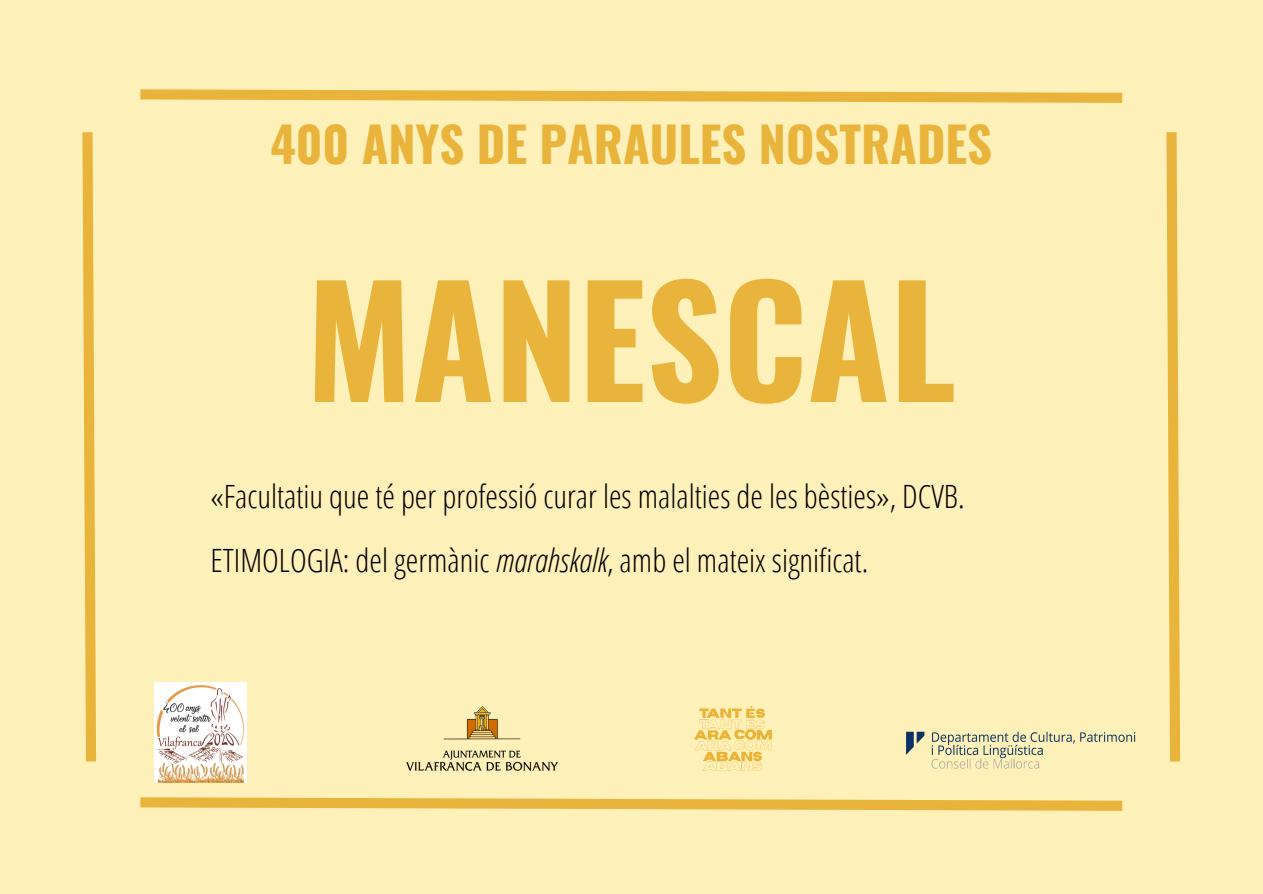
<style>
.page{position:relative;width:1263px;height:894px;background:#fff}
.page>*{position:absolute;margin:0;border:0;box-sizing:border-box;transform-origin:0 0}
.t1{font:700 150px "Oswald";color:#e8b43b}
.t2{font:700 48.6px "Oswald";color:#e8b43b}
.t3{font:300 32.1px/64.1px "Open Sans Condensed";color:#000}
.s1{font-style:italic}
</style>
<div class="page">
<div style="left:0;top:0;width:1263px;height:893px;background:#fdf0b9"></div>
<svg style="left:140px;top:797px;width:983px;height:14px"></svg>
<svg style="left:82px;top:132px;width:14px;height:630px"></svg>
<svg style="left:140px;top:89px;width:983px;height:14px"></svg>
<svg style="left:1166px;top:132px;width:15px;height:630px"></svg>
<img style="left:407px;top:706px;width:150px;height:64px">
<img style="left:906px;top:731px;width:230px;height:38px">
<img style="left:694px;top:706px;width:78px;height:64px">
<img style="left:154px;top:682px;width:92px;height:100px">
<h2 class="t2" style="left:270px;top:106px;width:723px">400 ANYS DE PARAULES NOSTRADES</h2>
<h1 class="t1" style="left:306px;top:223px;width:651px">MANESCAL</h1>
<p class="t3" style="left:210px;top:463px;width:756px">«Facultatiu que té per professió curar les malalties de les bèsties», DCVB.<br>ETIMOLOGIA: del germànic <span class="s1">marahskalk</span>, amb el mateix significat.</p>
</div>
